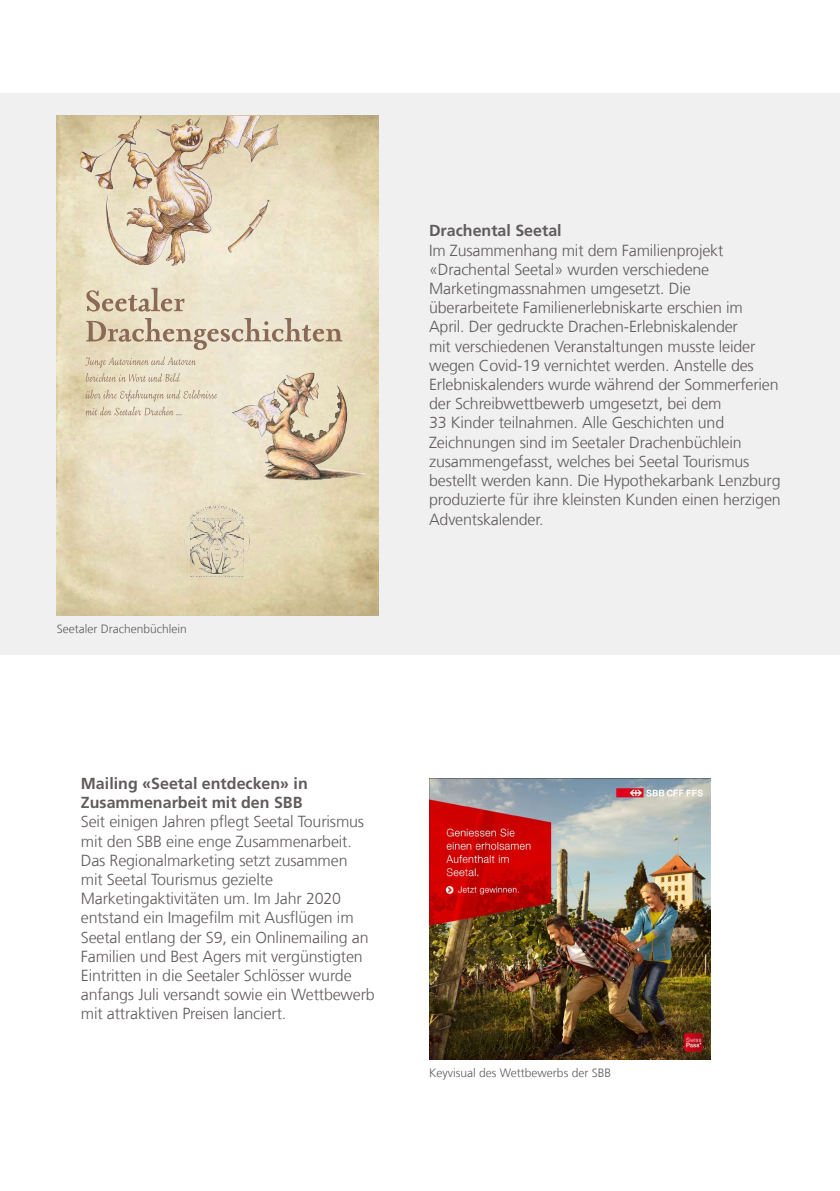
<style>
.page{position:relative;width:840px;height:1191px;background:#fff}
.page>*{position:absolute;margin:0;border:0;box-sizing:border-box;transform-origin:0 0}
.t1{font:300 16px/19.2px "Frutiger LT Com";letter-spacing:-.01em;color:#605c5b}
.t2{font:700 16px/19.2px "Frutiger LT Com";color:#605c5b}
.t3{font:300 12px "Frutiger LT Com";color:#605c5b}
</style>
<div class="page">
<div style="left:0;top:94px;width:839px;height:561px;background:#f0f0f0"></div>
<img style="left:57px;top:116px;width:321px;height:500px">
<img style="left:185px;top:504px;width:65px;height:73px">
<img style="left:172px;top:116px;width:55px;height:49px">
<img style="left:126px;top:210px;width:140px;height:43px">
<svg style="left:86px;top:288px;width:98px;height:23px;background:#cfbfa7"></svg>
<svg style="left:86px;top:318px;width:256px;height:32px;background:#d6c7b0"></svg>
<svg style="left:85px;top:356px;width:111px;height:26px;background:#dfd4bb"></svg>
<svg style="left:85px;top:390px;width:132px;height:11px"></svg>
<svg style="left:85px;top:407px;width:96px;height:8px"></svg>
<img style="left:259px;top:373px;width:53px;height:38px">
<img style="left:429px;top:778px;width:280px;height:281px">
<p class="t3" style="left:57px;top:622px;width:132px">Seetaler Drachenbüchlein</p>
<p class="t2" style="left:429px;top:221px;width:134px">Drachental Seetal</p>
<p class="t1" style="left:429px;top:241px;width:353px">Im Zusammenhang mit dem Familienprojekt «Drachental Seetal» wurden verschiedene Marketingmassnahmen umgesetzt. Die überarbeitete Familienerlebniskarte erschien im April. Der gedruckte Drachen-Erlebniskalender<br>mit verschiedenen Veranstaltungen musste leider wegen Covid-19 vernichtet werden. Anstelle des Erlebniskalenders wurde während der Sommerferien der Schreibwettbewerb umgesetzt, bei dem<br>33 Kinder teilnahmen. Alle Geschichten und Zeichnungen sind im Seetaler Drachenbüchlein zusammengefasst, welches bei Seetal Tourismus bestellt werden kann. Die Hypothekarbank Lenzburg produzierte für ihre kleinsten Kunden einen herzigen Adventskalender.</p>
<p class="t2" style="left:81px;top:774px;width:228px">Mailing «Seetal entdecken» in<br>Zusammenarbeit mit den SBB</p>
<p class="t1" style="left:81px;top:812px;width:295px">Seit einigen Jahren pflegt Seetal Tourismus mit den SBB eine enge Zusammenarbeit.<br>Das Regionalmarketing setzt zusammen<br>mit Seetal Tourismus gezielte Marketingaktivitäten um. Im Jahr 2020 entstand ein Imagefilm mit Ausflügen im Seetal entlang der S9, ein Onlinemailing an Familien und Best Agers mit vergünstigten Eintritten in die Seetaler Schlösser wurde anfangs Juli versandt sowie ein Wettbewerb mit attraktiven Preisen lanciert.</p>
<p class="t3" style="left:429px;top:1065px;width:183px">Keyvisual des Wettbewerbs der SBB</p>
</div>
